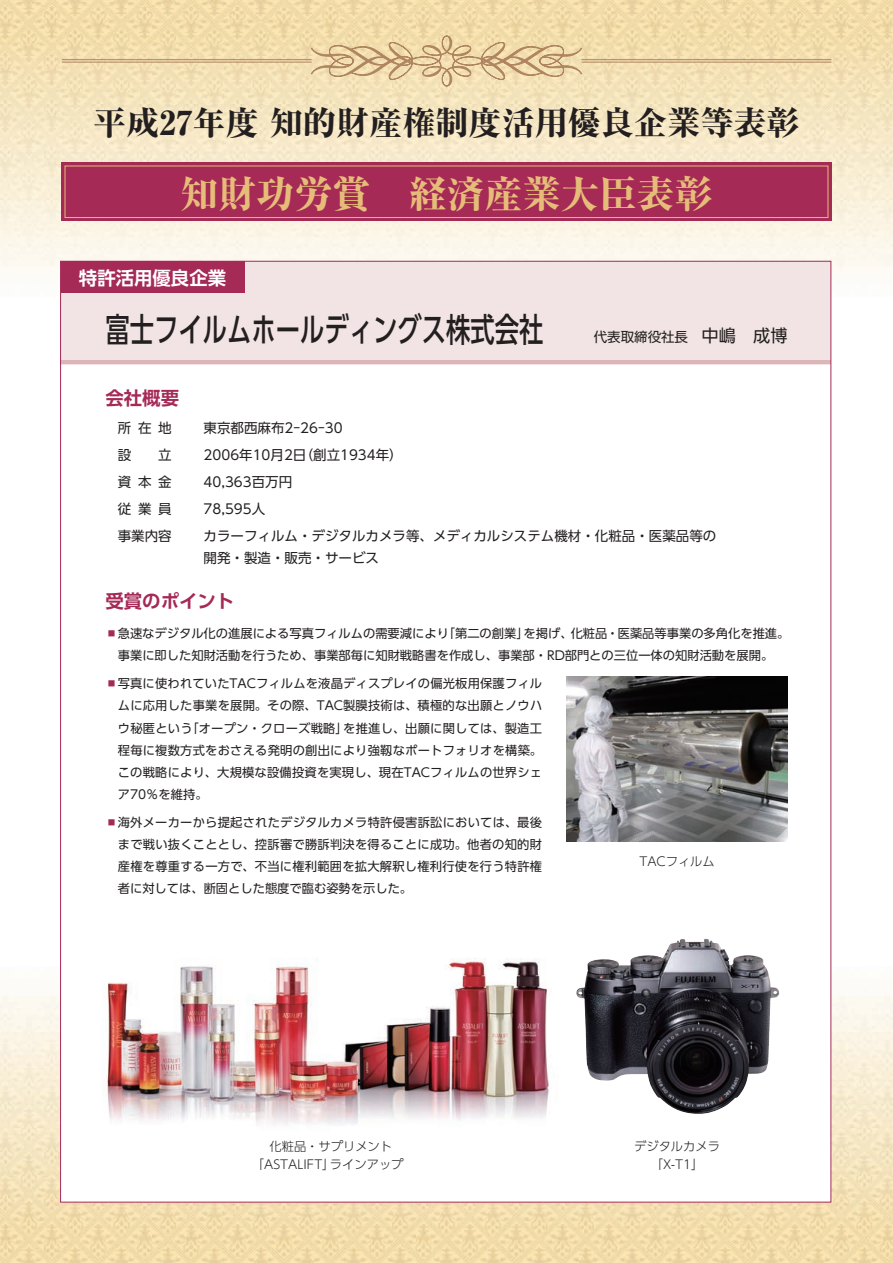
<style>
.page{position:relative;width:893px;height:1263px;background:#fff}
.page>*{position:absolute;margin:0;border:0;box-sizing:border-box;transform-origin:0 0}
.t1{font:800 37.95px "Ryumin Pro";color:#e5bd79}
.t2{font:800 33.15px "Ryumin Pro";color:#231f20}
.t3{font:500 33.15px "UD Shin Go Pro";color:#231f20;scale:.74 1}
.t4{font:700 18.45px "UD Shin Go Pro De";color:#a52a56}
.t5{font:700 18.45px "UD Shin Go Pro De";color:#fff}
.t6{font:13.5px/27px "UD Shin Go Pro";color:#231f20}
.t7{font:12.3px/22px "UD Shin Go Pro";color:#231f20;text-align:justify}
.t8{font:300 12.3px/18.5px "UD Shin Go Pro";color:#231f20;text-align:center}
.s1{font-size:17.1px}
.s2{color:#a52a56}
</style>
<div class="page">
<img style="left:0;top:0;width:893px;height:303px">
<img style="left:0;top:960px;width:893px;height:303px">
<svg style="left:311px;top:36px;width:271px;height:50px;background:#e5cda0"></svg>
<hr style="left:582px;top:59px;width:249px;height:1px;background:#af855f">
<hr style="left:582px;top:62px;width:249px;height:1px;background:#af855f">
<hr style="left:62px;top:59px;width:250px;height:1px;background:#af855f">
<hr style="left:62px;top:62px;width:250px;height:1px;background:#af855f">
<div style="left:61px;top:261px;width:770px;height:941px;background:#fff"></div>
<div style="left:61px;top:261px;width:770px;height:103px;background:#f2e4e4"></div>
<hr style="left:61px;top:361px;width:770px;height:3px;background:#dcb5b9">
<div style="left:61px;top:261px;width:184px;height:32px;background:#a52a56"></div>
<div style="left:61px;top:162px;width:771px;height:59px;background:#a52a56"></div>
<div style="left:65px;top:166px;width:763px;height:52px;border:1px solid #e5bd79"></div>
<img style="left:102px;top:958px;width:447px;height:167px">
<img style="left:567px;top:676px;width:220px;height:166px">
<img style="left:576px;top:939px;width:194px;height:175px">
<h2 class="t2" style="left:93px;top:96px;width:708px">平成27年度 知的財産権制度活用優良企業等表彰</h2>
<h1 class="t1" style="left:180px;top:164px;width:534px">知財功労賞　経済産業大臣表彰</h1>
<h3 class="t5" style="left:79px;top:263px;width:149px">特許活用優良企業</h3>
<h2 class="t3" style="left:105px;top:302px;width:594px">富士フイルムホールディングス株式会社</h2>
<h3 class="t4" style="left:105px;top:383px;width:75px">会社概要</h3>
<p class="t6" style="left:594px;top:323px;width:195px">代表取締役社長　<span class="s1">中嶋　成博</span></p>
<p class="t6" style="left:118px;top:414px;width:55px;text-align:justify">所在地設　　立資本金従業員事業内容</p>
<p class="t6" style="left:204px;top:414px;width:514px">東京都西麻布2-26-30<br>2006年10月2日（創立1934年）<br>40,363百万円<br>78,595人<br>カラーフィルム・デジタルカメラ等、メディカルシステム機材・化粧品・医薬品等の</p>
<p class="t6" style="left:204px;top:544px;width:177px">開発・製造・販売・サービス</p>
<h3 class="t4" style="left:105px;top:586px;width:130px">受賞のポイント</h3>
<p class="t7" style="left:105px;top:622px;width:685px;text-align:center"><span class="s2">■</span>急速なデジタル化の進展による写真フィルムの需要減により「第二の創業」を掲げ、化粧品・医薬品等事業の多角化を推進。事業に即した知財活動を行うため、事業部毎に知財戦略書を作成し、事業部・RD部門との三位一体の知財活動を展開。</p>
<p class="t7" style="left:118px;top:672px;width:426px;text-indent:-12px"><span class="s2">■</span>写真に使われていたTACフィルムを液晶ディスプレイの偏光板用保護フィルムに応用した事業を展開。その際、TAC製膜技術は、積極的な出願とノウハウ秘匿という「オープン・クローズ戦略」を推進し、出願に関しては、製造工程毎に複数方式をおさえる発明の創出により強靱なポートフォリオを構築。この戦略により、大規模な設備投資を実現し、現在TACフィルムの世界シェア70％を維持。</p>
<p class="t7" style="left:118px;top:811px;width:426px;text-indent:-12px"><span class="s2">■</span>海外メーカーから提起されたデジタルカメラ特許侵害訴訟においては、最後まで戦い抜くこととし、控訴審で勝訴判決を得ることに成功。他者の知的財産権を尊重する一方で、不当に権利範囲を拡大解釈し権利行使を行う特許権者に対しては、断固とした態度で臨む姿勢を示した。</p>
<p class="t8" style="left:639px;top:852px;width:77px">TACフィルム</p>
<p class="t8" style="left:252px;top:1136px;width:153px">化粧品・サプリメント「ASTALIFT」ラインアップ</p>
<p class="t8" style="left:634px;top:1136px;width:87px">デジタルカメラ「X-T1」</p>
</div>
